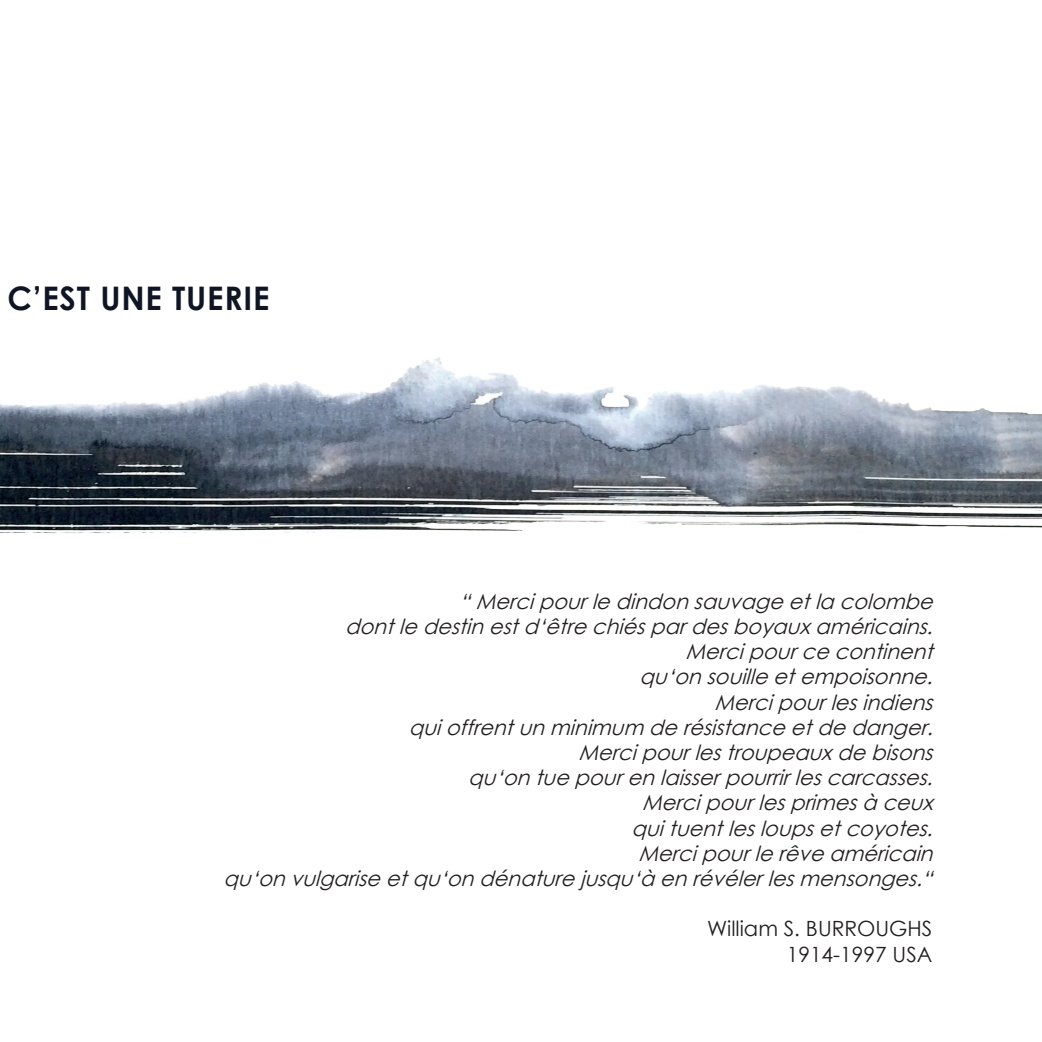
<style>
.page{position:relative;width:1042px;height:1042px;background:#fff}
.page>*{position:absolute;margin:0;border:0;box-sizing:border-box;transform-origin:0 0}
.t1{font:700 32.38px "Century Gothic";letter-spacing:.025em;color:#0f1525}
.t2{font:italic 21px/25.2px "Century Gothic";color:#231f20;text-align:right}
.t3{font:21px/25.2px "Century Gothic";color:#231f20;text-align:right}
</style>
<div class="page">
<img style="left:0;top:357px;width:1042px;height:177px">
<h1 class="t1" style="left:7px;top:274px;width:263px">C’EST UNE TUERIE</h1>
<p class="t2" style="left:224px;top:588px;width:718px">“Mercipourledindonsauvageetla colombe dontledestinestd‘êtrechiéspardesboyauxaméricains.<br>Mercipourcecontinent<br>qu‘onsouilleetempoisonne.<br>Mercipourlesindiens<br>quioffrentunminimum derésistanceetdedanger.<br>Mercipourlestroupeauxdebisons qu‘ontuepourenlaisserpourrirlescarcasses.<br>Mercipourlesprimesà ceux<br>quituentlesloupsetcoyotes.<br>Mercipourlerêveaméricain qu‘onvulgariseetqu‘ondénaturejusqu‘à enrévélerlesmensonges.“</p>
<p class="t3" style="left:707px;top:916px;width:227px">William S. BURROUGHS<br>1914-1997 USA</p>
</div>
